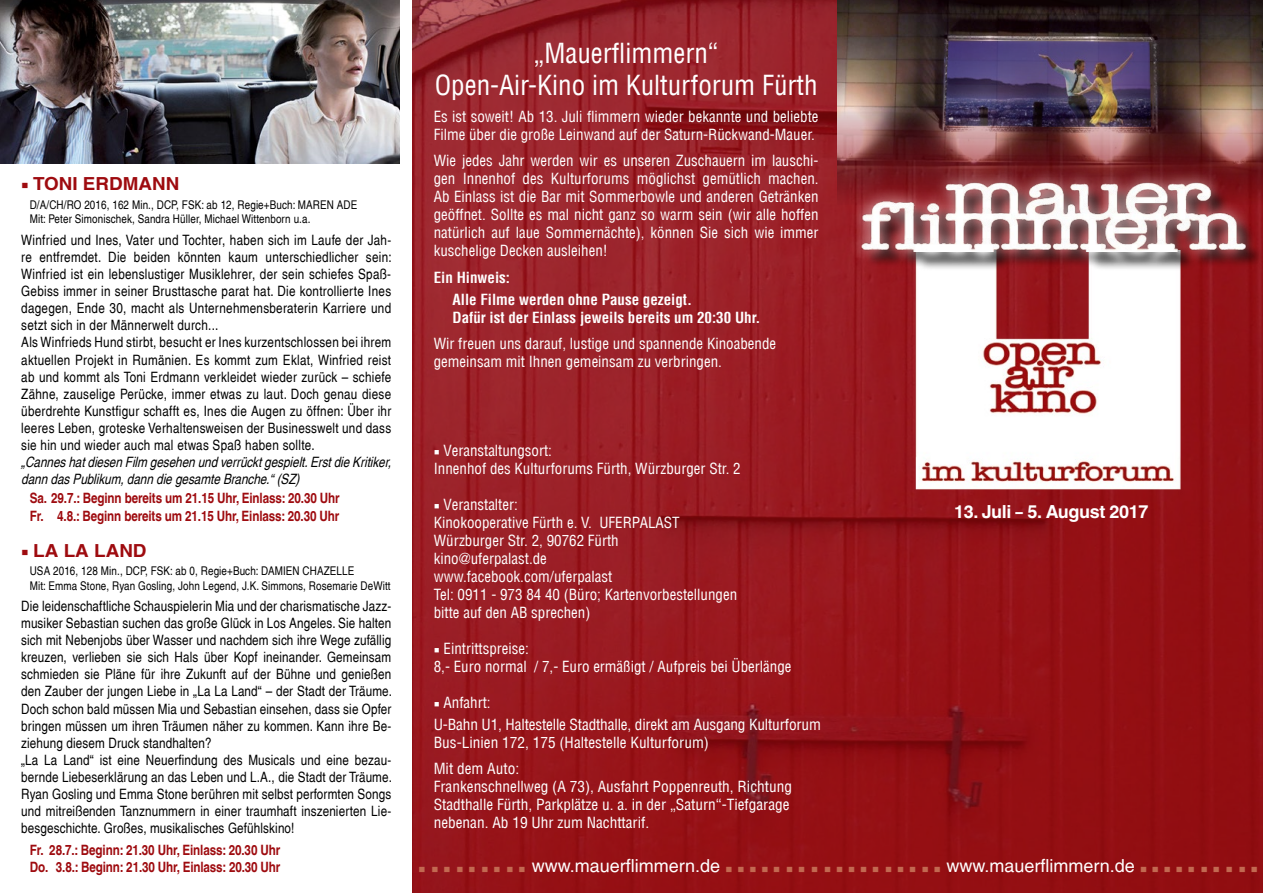
<style>
.page{position:relative;width:1263px;height:893px;background:#fff}
.page>*{position:absolute;margin:0;border:0;box-sizing:border-box;transform-origin:0 0}
.t1{font:condensed 27px/32.4px "Helvetica LT";color:#fff;text-align:center}
.t2{font:18px "Minion Pro";color:#c26951;scale:1.05 1}
.t3{font:18px "Helvetica LT";color:#fff}
.t4{font:700 18px "Helvetica LT";color:#9e0b0f;scale:1.05 1}
.t5{font:700 18px "Helvetica LT";letter-spacing:-.02em;color:#fff}
.t6{font:condensed 15px/18px "Helvetica LT";color:#fff}
.t7{font:700 condensed 15px/22.2px "Helvetica LT";color:#fff}
.t8{font:condensed 14.25px/17.1px "Helvetica LT";letter-spacing:.01em;color:#000}
.t9{font:700 condensed 14.25px/17.1px "Helvetica LT";letter-spacing:-.01em;color:#9e0b0f}
.t10{font:italic condensed 14.25px/17.1px "Helvetica LT";color:#000}
.t11{font:condensed 12px/14.4px "Helvetica LT";letter-spacing:.01em;color:#000}
.s1{font-family:"Minion Pro";font-weight:400}
.s2{font-family:"Minion Pro";font-stretch:normal}
.s3{font-family:"Helvetica LT";color:#fff}
.s4{font-family:"Minion Pro";color:#c26951}
</style>
<div class="page">
<img style="left:412px;top:0;width:851px;height:893px">
<img style="left:837px;top:250px;width:425px;height:253px">
<img style="left:838px;top:0;width:425px;height:204px">
<div style="left:865px;top:185px;width:398px;height:85px;background:#000;opacity:.75"></div>
<div style="left:847px;top:167px;width:412px;height:100px;background:#fff;opacity:.75"></div>
<img style="left:839px;top:173px;width:420px;height:78px">
<img style="left:945px;top:40px;width:206px;height:87px">
<img style="left:0;top:0;width:400px;height:164px">
<p class="t4" style="left:21px;top:173px;width:152px"><span class="s1">■</span> TONI ERDMANN</p>
<p class="t11" style="left:30px;top:197px;width:329px">D/A/CH/RO 2016, 162 Min., DCP, FSK: ab 12, Regie+Buch: MAREN ADE<br>Mit: Peter Simonischek, Sandra Hüller, Michael Wittenborn u.a.</p>
<p class="t8" style="left:21px;top:231px;width:372px">Winfried und Ines, Vater und Tochter, haben sich im Laufe der Jah&shy;re entfremdet. Die beiden könnten kaum unterschiedlicher sein:<br>Winfried ist ein lebenslustiger Musiklehrer, der sein schiefes Spaß-Gebiss immer in seiner Brusttasche parat hat. Die kontrollierte Ines dagegen, Ende 30, macht als Unternehmensberaterin Karriere und setzt sich in der Männerwelt durch...<br>Als Winfrieds Hund stirbt, besucht er Ines kurzentschlossen bei ihrem aktuellen Projekt in Rumänien. Es kommt zum Eklat, Winfried reist ab und kommt als Toni Erdmann verkleidet wieder zurück – schiefe Zähne, zauselige Perücke, immer etwas zu laut. Doch genau diese überdrehte Kunstfigur schafft es, Ines die Augen zu öffnen: Über ihr leeres Leben, groteske Verhaltensweisen der Businesswelt und dass sie hin und wieder auch mal etwas Spaß haben sollte.</p>
<p class="t10" style="left:21px;top:453px;width:371px">„Cannes hat diesen Film gesehen und verrückt gespielt. Erst die Kritiker, dann das Publikum, dann die gesamte Branche.“ (SZ)</p>
<p class="t9" style="left:30px;top:490px;width:311px">Sa. 29.7.: Beginn bereits um 21.15 Uhr, Einlass: 20.30 Uhr<br>Fr. 4.8.: Beginn bereits um 21.15 Uhr, Einlass: 20.30 Uhr</p>
<p class="t4" style="left:21px;top:539px;width:121px"><span class="s1">■</span> LA LA LAND</p>
<p class="t11" style="left:30px;top:564px;width:362px">USA 2016, 128 Min., DCP, FSK: ab 0, Regie+Buch: DAMIEN CHAZELLE<br>Mit: Emma Stone, Ryan Gosling, John Legend, J.K. Simmons, Rosemarie DeWitt</p>
<p class="t8" style="left:21px;top:597px;width:372px">Die leidenschaftliche Schauspielerin Mia und der charismatische Jazz&shy;musiker Sebastian suchen das große Glück in Los Angeles. Sie halten sich mit Nebenjobs über Wasser und nachdem sich ihre Wege zufällig kreuzen, verlieben sie sich Hals über Kopf ineinander. Gemeinsam schmieden sie Pläne für ihre Zukunft auf der Bühne und genießen den Zauber der jungen Liebe in „La La Land“ – der Stadt der Träume.<br>Doch schon bald müssen Mia und Sebastian einsehen, dass sie Opfer bringen müssen um ihren Träumen näher zu kommen. Kann ihre Be&shy;ziehung diesem Druck standhalten?<br>„La La Land“ ist eine Neuerfindung des Musicals und eine bezau&shy;bernde Liebeserklärung an das Leben und L.A., die Stadt der Träume.<br>Ryan Gosling und Emma Stone berühren mit selbst performten Songs und mitreißenden Tanznummern in einer traumhaft inszenierten Lie&shy;besgeschichte. Großes, musikalisches Gefühlskino!</p>
<p class="t9" style="left:30px;top:841px;width:252px">Fr. 28.7.: Beginn: 21.30 Uhr, Einlass: 20.30 Uhr<br>Do. 3.8.: Beginn: 21.30 Uhr, Einlass: 20.30 Uhr</p>
<h1 class="t1" style="left:435px;top:37px;width:384px">„Mauerflimmern“<br>Open-Air-Kino im Kulturforum Fürth</h1>
<p class="t6" style="left:434px;top:107px;width:386px">Es ist soweit! Ab 13. Juli flimmern wieder bekannte und beliebte<br>Filme über die große Leinwand auf der Saturn-Rückwand-Mauer.</p>
<p class="t6" style="left:434px;top:152px;width:386px;text-align:justify">Wie jedes Jahr werden wir es unseren Zuschauern im lauschi&shy;gen Innenhof des Kulturforums möglichst gemütlich machen.<br>Ab Einlass ist die Bar mit Sommerbowle und anderen Getränken geöffnet. Sollte es mal nicht ganz so warm sein (wir alle hoffen natürlich auf laue Sommernächte), können Sie sich wie immer kuschelige Decken ausleihen!</p>
<p class="t7" style="left:452px;top:266px;width:241px;text-indent:-19px">Ein Hinweis:<br>Alle Filme werden ohne Pause gezeigt.</p>
<p class="t7" style="left:452px;top:306px;width:310px">Dafür ist der Einlass jeweils bereits um 20:30 Uhr.</p>
<p class="t6" style="left:434px;top:335px;width:344px">Wir freuen uns darauf, lustige und spannende Kinoabende gemeinsam mit Ihnen gemeinsam zu verbringen.</p>
<p class="t6" style="left:434px;top:441px;width:308px"><span class="s2">■</span> Veranstaltungsort:<br>Innenhof des Kulturforums Fürth, Würzburger Str. 2</p>
<p class="t6" style="left:434px;top:495px;width:305px"><span class="s2">■</span> Veranstalter:<br>Kinokooperative Fürth e. V. UFERPALAST<br>Würzburger Str. 2, 90762 Fürth<br>kino@uferpalast.de<br>www.facebook.com/uferpalast<br>Tel: 0911 - 973 84 40 (Büro; Kartenvorbestellungen bitte auf den AB sprechen)</p>
<p class="t6" style="left:434px;top:639px;width:359px"><span class="s2">■</span> Eintrittspreise:<br>8,- Euro normal / 7,- Euro ermäßigt / Aufpreis bei Überlänge</p>
<p class="t6" style="left:434px;top:691px;width:389px;line-height:22.2px"><span class="s2">■</span> Anfahrt:<br>U-Bahn U1, Haltestelle Stadthalle, direkt am Ausgang Kulturforum</p>
<p class="t6" style="left:434px;top:729px;width:277px;line-height:26.5px">Bus-Linien 172, 175 (Haltestelle Kulturforum)<br>Mit dem Auto:</p>
<p class="t6" style="left:434px;top:778px;width:360px">Frankenschnellweg (A 73), Ausfahrt Poppenreuth, Richtung<br>Stadthalle Fürth, Parkplätze u. a. in der „Saturn“-Tiefgarage nebenan. Ab 19 Uhr zum Nachttarif.</p>
<p class="t5" style="left:954px;top:501px;width:196px">13. Juli – 5. August 2017</p>
<p class="t2" style="left:418px;top:856px;width:500px">■ ■ ■ ■ ■ ■ ■ ■ ■ <span class="s3">www.mauerflimmern.de</span> ■ ■ ■ ■ ■ ■ ■ ■ ■ ■ ■ ■ ■ ■ ■ ■ ■ ■</p>
<p class="t3" style="left:946px;top:855px;width:313px">www.mauerflimmern.de <span class="s4">■ ■ ■ ■ ■ ■ ■ ■ ■ ■</span></p>
</div>
